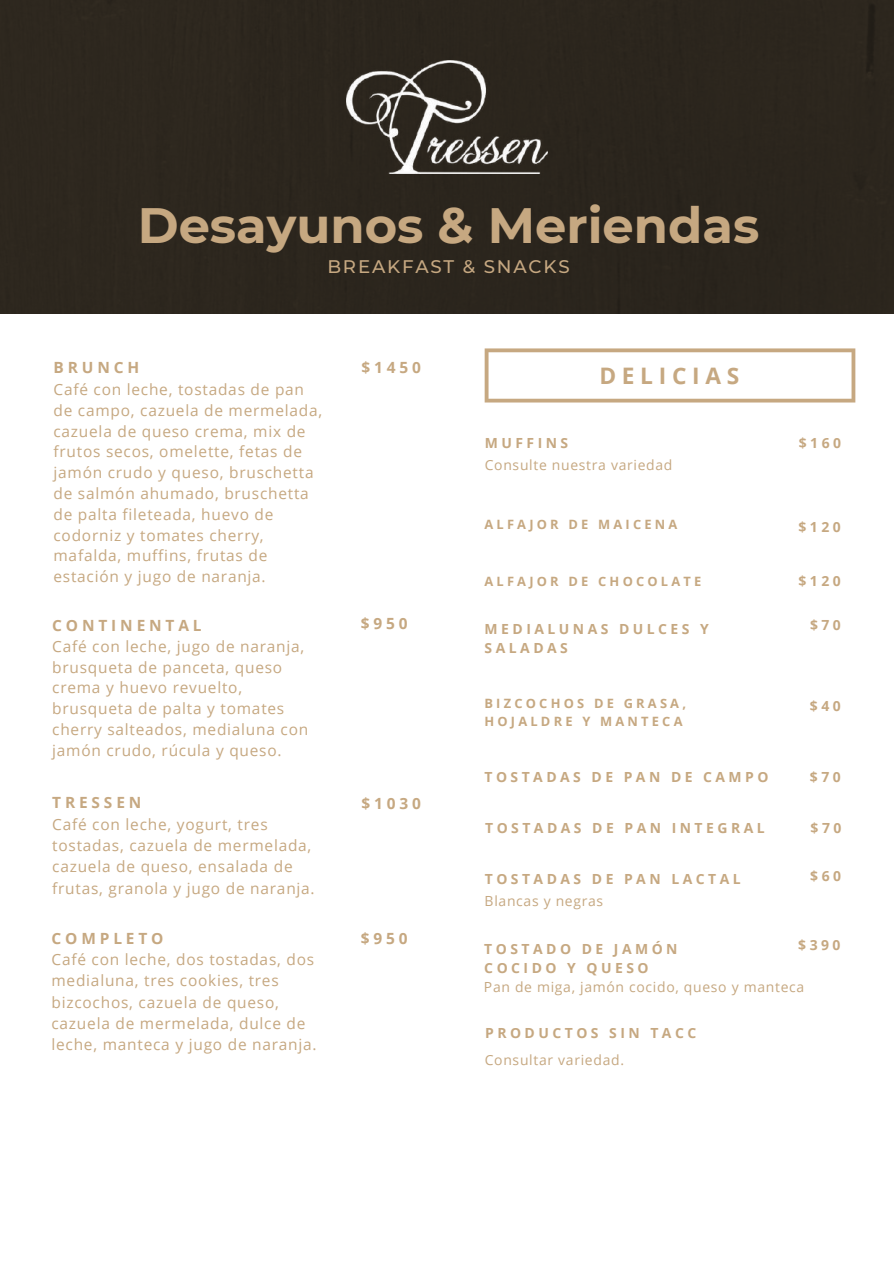
<style>
.page{position:relative;width:894px;height:1264px;background:#fff}
.page>*{position:absolute;margin:0;border:0;box-sizing:border-box;transform-origin:0 0}
.t1{font:700 49.5px "Montserrat";color:#c6a881}
.t2{font:700 22.65px "Open Sans";letter-spacing:.25em;color:#c6a881}
.t3{font:500 18.15px "Montserrat";letter-spacing:.1em;color:#c6a881}
.t4{font:15.45px/20.9px "Open Sans";letter-spacing:.05em;color:#c6a881}
.t5{font:700 15.45px "Open Sans";letter-spacing:.25em;color:#c6a881}
.t6{font:700 13.95px/19.2px "Open Sans";letter-spacing:.25em;color:#c6a881}
.t7{font:13.95px "Open Sans";letter-spacing:.05em;color:#c6a881}
.t8{font:700 12.9px/17.1px "Open Sans";letter-spacing:.25em;color:#c6a881}
</style>
<div class="page">
<div style="left:0;top:0;width:893px;height:314px;background:#2c261d"></div>
<img style="left:346px;top:60px;width:201px;height:113px">
<svg style="left:484px;top:348px;width:371px;height:54px"></svg>
<h1 class="t1" style="left:138px;top:195px;width:623px">Desayunos &amp; Meriendas</h1>
<p class="t3" style="left:327px;top:256px;width:244px">BREAKFAST &amp; SNACKS</p>
<p class="t5" style="left:53px;top:356px;width:87px">BRUNCH</p>
<p class="t4" style="left:53px;top:378px;width:270px">Café con leche, tostadas de pan de campo, cazuela de mermelada, cazuela de queso crema, mix de frutos secos, omelette, fetas de jamón crudo y queso, bruschetta de salmón ahumado, bruschetta de palta fileteada, huevo de codorniz y tomates cherry, mafalda, muffins, frutas de estación y jugo de naranja.</p>
<p class="t5" style="left:52px;top:614px;width:151px">CONTINENTAL</p>
<p class="t4" style="left:52px;top:635px;width:257px">Café con leche, jugo de naranja, brusqueta de panceta, queso crema y huevo revuelto, brusqueta de palta y tomates cherry salteados, medialuna con jamón crudo, rúcula y queso.</p>
<p class="t5" style="left:52px;top:792px;width:91px">TRESSEN</p>
<p class="t4" style="left:52px;top:813px;width:264px;line-height:21.5px">Café con leche, yogurt, tres tostadas, cazuela de mermelada, cazuela de queso, ensalada de frutas, granola y jugo de naranja.</p>
<p class="t5" style="left:51px;top:927px;width:113px">COMPLETO</p>
<p class="t4" style="left:51px;top:948px;width:267px;line-height:21.5px">Café con leche, dos tostadas, dos medialuna, tres cookies, tres bizcochos, cazuela de queso, cazuela de mermelada, dulce de leche, manteca y jugo de naranja.</p>
<p class="t5" style="left:361px;top:356px;width:61px">$1450</p>
<h2 class="t2" style="left:599px;top:359px;width:141px">DELICIAS</h2>
<p class="t6" style="left:484px;top:433px;width:85px">MUFFINS</p>
<p class="t7" style="left:484px;top:455px;width:189px">Consulte nuestra variedad</p>
<p class="t8" style="left:484px;top:515px;width:194px">ALFAJOR DE MAICENA</p>
<p class="t6" style="left:798px;top:433px;width:44px">$160</p>
<p class="t6" style="left:798px;top:517px;width:44px">$120</p>
<p class="t8" style="left:484px;top:572px;width:218px">ALFAJOR DE CHOCOLATE</p>
<p class="t6" style="left:798px;top:571px;width:44px">$120</p>
<p class="t5" style="left:361px;top:612px;width:48px">$950</p>
<p class="t6" style="left:809px;top:615px;width:32px">$70</p>
<p class="t6" style="left:484px;top:619px;width:226px">MEDIALUNAS DULCES Y<br>SALADAS</p>
<p class="t5" style="left:361px;top:792px;width:61px">$1030</p>
<p class="t5" style="left:361px;top:927px;width:48px">$950</p>
<p class="t8" style="left:484px;top:695px;width:203px">BIZCOCHOS DE GRASA,<br>HOJALDRE Y MANTECA</p>
<p class="t6" style="left:484px;top:767px;width:285px">TOSTADAS DE PAN DE CAMPO</p>
<p class="t6" style="left:809px;top:696px;width:32px">$40</p>
<p class="t6" style="left:809px;top:767px;width:32px">$70</p>
<p class="t6" style="left:485px;top:818px;width:281px">TOSTADAS DE PAN INTEGRAL</p>
<p class="t6" style="left:810px;top:818px;width:32px">$70</p>
<p class="t6" style="left:484px;top:869px;width:257px">TOSTADAS DE PAN LACTAL</p>
<p class="t6" style="left:810px;top:865px;width:32px">$60</p>
<p class="t7" style="left:484px;top:890px;width:120px">Blancas y negras</p>
<p class="t6" style="left:484px;top:938px;width:195px">TOSTADO DE JAMÓN<br>COCIDO Y QUESO</p>
<p class="t6" style="left:798px;top:935px;width:44px">$390</p>
<p class="t7" style="left:484px;top:976px;width:322px">Pan de miga, jamón cocido, queso y manteca</p>
<p class="t6" style="left:485px;top:1022px;width:212px">PRODUCTOS SIN TACC</p>
<p class="t7" style="left:484px;top:1049px;width:141px">Consultar variedad.</p>
</div>
